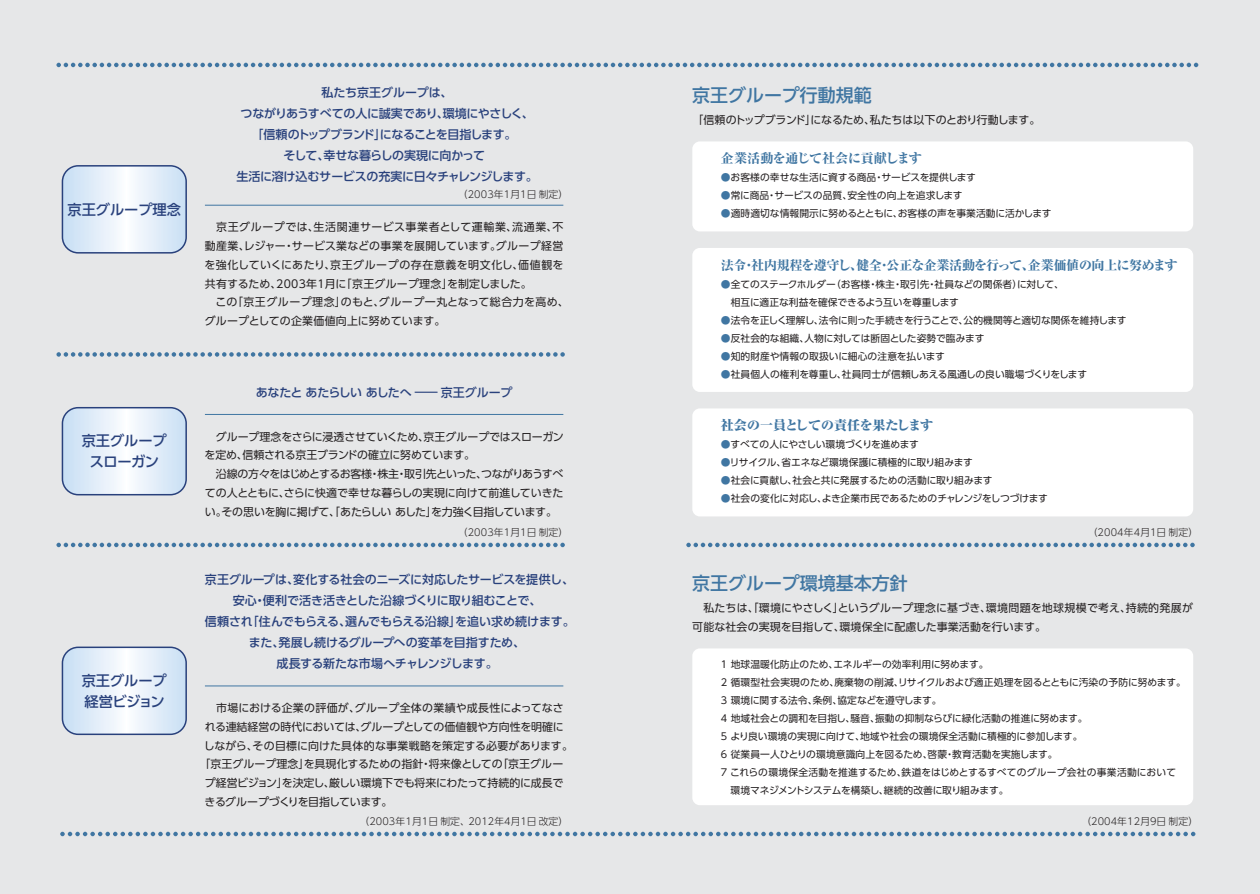
<style>
.page{position:relative;width:1260px;height:894px;background:#e6e7e8}
.page>*{position:absolute;margin:0;border:0;box-sizing:border-box;transform-origin:0 0}
.t1{font:18px "UD Shin Go Pr 6 N Medium 90 pv RKSJ H";color:#4076a2}
.t2{font:14.25px/21px "UD Shin Go Pr 6 N Medium 90 pv RKSJ H";letter-spacing:-.01em;color:#29417c;text-align:center}
.t3{font:13.05px "Ryumin Pr 6 N Heavy 90 pv RKSJ H";letter-spacing:-.03em;color:#4076a2}
.t4{font:13.05px "Ryumin Pr 6 N Ex Heavy 90 pv RKSJ H";letter-spacing:-.005em;color:#4076a2}
.t5{font:12px/21px "UD Shin Go Pr 6 N Medium 90 pv RKSJ H";letter-spacing:-.02em;color:#29417c;text-align:center}
.t6{font:10.95px/18.8px "UD Shin Go Pr 6 N Regular 90 pv RKSJ H";letter-spacing:-.025em;color:#231f20}
.t7{font:10.95px/18.8px "UD Shin Go Pr 6 N Regular 90 pv RKSJ H";letter-spacing:.025em;color:#231f20}
.t8{font:10.95px/18.8px "UD Shin Go Pr 6 N Regular 90 pv RKSJ H";color:#231f20}
.t9{font:10.95px "UD Shin Go Pr 6 N Regular 90 pv RKSJ H";letter-spacing:.02em;color:#231f20}
.t10{font:10.95px "UD Shin Go Pr 6 N Regular 90 pv RKSJ H";letter-spacing:.03em;color:#231f20}
.t11{font:10.95px "UD Shin Go Pr 6 N Regular 90 pv RKSJ H";letter-spacing:-.04em;color:#231f20}
.t12{font:9.75px/18px "UD Shin Go Pr 6 N Regular 90 pv RKSJ H";letter-spacing:-.005em;color:#231f20}
.t13{font:9.75px "UD Shin Go Pr 6 N Light 90 pv RKSJ H";letter-spacing:.01em;color:#231f20}
.t14{font:9.75px "UD Shin Go Pr 6 N Regular 90 pv RKSJ H";letter-spacing:.015em;color:#231f20}
.t15{font:9.75px "UD Shin Go Pr 6 N Regular 90 pv RKSJ H";letter-spacing:-.03em;color:#231f20}
.s1{color:#4076a2}
</style>
<div class="page">
<div style="left:692px;top:408px;width:501px;height:108px;background:#fff;border-radius:7px"></div>
<div style="left:692px;top:141px;width:501px;height:90px;background:#fff;border-radius:7px"></div>
<div style="left:692px;top:248px;width:501px;height:144px;background:#fff;border-radius:7px"></div>
<svg style="left:62px;top:166px;width:124px;height:87px"></svg>
<div style="left:62px;top:165px;width:125px;height:89px;border:2px solid #29417c;border-radius:16px"></div>
<svg style="left:62px;top:408px;width:124px;height:87px"></svg>
<div style="left:62px;top:407px;width:125px;height:88px;border:2px solid #29417c;border-radius:16px"></div>
<svg style="left:62px;top:647px;width:124px;height:87px"></svg>
<div style="left:62px;top:647px;width:125px;height:88px;border:2px solid #29417c;border-radius:16px"></div>
<svg style="left:56px;top:543px;width:509px;height:4px"></svg>
<svg style="left:56px;top:352px;width:509px;height:5px"></svg>
<svg style="left:56px;top:63px;width:1142px;height:4px"></svg>
<svg style="left:60px;top:832px;width:1135px;height:4px"></svg>
<hr style="left:205px;top:686px;width:358px;height:1px;background:#4076a2">
<hr style="left:205px;top:205px;width:358px;height:1px;background:#4076a2">
<hr style="left:205px;top:414px;width:358px;height:1px;background:#4076a2">
<svg style="left:686px;top:543px;width:509px;height:4px"></svg>
<div style="left:692px;top:648px;width:501px;height:157px;background:#fff;border-radius:7px"></div>
<p class="t2" style="left:68px;top:201px;width:115px">京王グループ理念</p>
<p class="t2" style="left:82px;top:432px;width:87px">京王グループスローガン</p>
<p class="t2" style="left:82px;top:672px;width:87px;text-align:left">京王グループ経営ビジョン</p>
<p class="t5" style="left:236px;top:83px;width:303px">私たち京王グループは、<br>つながりあうすべての人に誠実であり、環境にやさしく、「信頼のトップブランド」になることを目指します。<br>そして、幸せな暮らしの実現に向かって<br>生活に溶け込むサービスの充実に日々チャレンジします。</p>
<p class="t13" style="left:458px;top:191px;width:112px">（2003年1月1日制定）</p>
<p class="t7" style="left:205px;top:219px;width:366px">　京王グループでは、生活関連サービス事業者として運輸業、流通業、不動産業、レジャー・サービス業などの事業を展開しています。グループ経営を強化していくにあたり、京王グループの存在意義を明文化し、価値観を共有するため、2003年1月に「京王グループ理念」を制定しました。<br>　この「京王グループ理念」のもと、グループ一丸となって総合力を高め、グループとしての企業価値向上に努めています。</p>
<p class="t5" style="left:256px;top:383px;width:258px">あなたとあたらしいあしたへ－京王グループ</p>
<p class="t6" style="left:205px;top:429px;width:361px">　グループ理念をさらに浸透させていくため、京王グループではスローガンを定め、信頼される京王ブランドの確立に努めています。<br>　沿線の方々をはじめとするお客様・株主・取引先といった、つながりあうすべての人とともに、さらに快適で幸せな暮らしの実現に向けて前進していきたい。その思いを胸に掲げて、「あたらしい あした」を力強く目指しています。</p>
<p class="t13" style="left:458px;top:529px;width:112px">（2003年1月1日制定）</p>
<p class="t5" style="left:205px;top:571px;width:371px">京王グループは、変化する社会のニーズに対応したサービスを提供し、安心・便利で活き活きとした沿線づくりに取り組むことで、<br>信頼され「住んでもらえる、選んでもらえる沿線」を追い求め続けます。また、発展し続けるグループへの変革を目指すため、<br>成長する新たな市場へチャレンジします。</p>
<p class="t10" style="left:205px;top:704px;width:360px">　市場における企業の評価が、グループ全体の業績や成長性によってなさ</p>
<p class="t8" style="left:205px;top:719px;width:360px">れる連結経営の時代においては、グループとしての価値観や方向性を明確に</p>
<p class="t9" style="left:204px;top:741px;width:371px">しながら、その目標に向けた具体的な事業戦略を策定する必要があります。</p>
<p class="t8" style="left:199px;top:756px;width:365px">「京王グループ理念」を具現化するための指針・将来像としての「京王グルー</p>
<p class="t6" style="left:205px;top:775px;width:360px">プ経営ビジョン」を決定し、厳しい環境下でも将来にわたって持続的に成長で</p>
<p class="t11" style="left:205px;top:798px;width:189px">きるグループづくりを目指しています。</p>
<p class="t13" style="left:360px;top:818px;width:210px">（2003年1月1日制定、2012年4月1日改定）</p>
<p class="t1" style="left:692px;top:88px;width:181px">京王グループ行動規範</p>
<p class="t6" style="left:692px;top:112px;width:350px">「信頼のトップブランド」になるため、私たちは以下のとおり行動します。</p>
<p class="t3" style="left:721px;top:154px;width:202px">企業活動を通じて社会に貢献します</p>
<p class="t12" style="left:721px;top:170px;width:257px"><span class="s1">●</span>お客様の幸せな生活に資する商品・サービスを提供します</p>
<p class="t12" style="left:721px;top:188px;width:243px"><span class="s1">●</span>常に商品・サービスの品質、安全性の向上を追求します</p>
<p class="t12" style="left:721px;top:206px;width:332px"><span class="s1">●</span>適時適切な情報開示に努めるとともに、お客様の声を事業活動に活かします</p>
<p class="t3" style="left:721px;top:260px;width:458px">法令・社内規程を遵守し、健全・公正な企業活動を行って、企業価値の向上に努めます</p>
<p class="t12" style="left:721px;top:277px;width:345px"><span class="s1">●</span>全てのステークホルダー（お客様・株主・取引先・社員などの関係者）に対して、　相互に適正な利益を確保できるよう互いを尊重します</p>
<p class="t12" style="left:721px;top:313px;width:407px"><span class="s1">●</span>法令を正しく理解し、法令に則った手続きを行うことで、公的機関等と適切な関係を維持します</p>
<p class="t12" style="left:721px;top:331px;width:265px"><span class="s1">●</span>反社会的な組織、人物に対しては断固とした姿勢で臨みます</p>
<p class="t12" style="left:721px;top:349px;width:226px"><span class="s1">●</span>知的財産や情報の取扱いに細心の注意を払います</p>
<p class="t12" style="left:721px;top:367px;width:368px"><span class="s1">●</span>社員個人の権利を尊重し、社員同士が信頼しあえる風通しの良い職場づくりをします</p>
<p class="t4" style="left:721px;top:421px;width:214px">社会の一員としての責任を果たします</p>
<p class="t12" style="left:721px;top:437px;width:200px"><span class="s1">●</span>すべての人にやさしい環境づくりを進めます</p>
<p class="t12" style="left:721px;top:455px;width:254px"><span class="s1">●</span>リサイクル、省エネなど環境保護に積極的に取り組みます</p>
<p class="t12" style="left:721px;top:473px;width:273px"><span class="s1">●</span>社会に貢献し、社会と共に発展するための活動に取り組みます</p>
<p class="t12" style="left:721px;top:491px;width:329px"><span class="s1">●</span>社会の変化に対応し、よき企業市民であるためのチャレンジをしつづけます</p>
<p class="t1" style="left:692px;top:577px;width:217px">京王グループ環境基本方針</p>
<p class="t13" style="left:1088px;top:529px;width:112px">（2004年4月1日制定）</p>
<p class="t8" style="left:692px;top:600px;width:502px;text-indent:11px">私たちは、「環境にやさしく」というグループ理念に基づき、環境問題を地球規模で考え、持続的発展が可能な社会の実現を目指して、環境保全に配慮した事業活動を行います。</p>
<p class="t12" style="left:721px;top:656px;width:269px">1 地球温暖化防止のため、エネルギーの効率利用に努めます。</p>
<p class="t12" style="left:721px;top:674px;width:467px">2 循環型社会実現のため、廃棄物の削減、リサイクルおよび適正処理を図るとともに汚染の予防に努めます。</p>
<p class="t12" style="left:721px;top:692px;width:222px">3 環境に関する法令、条例、協定などを遵守します。</p>
<p class="t12" style="left:721px;top:710px;width:368px">4 地域社会との調和を目指し、騒音、振動の抑制ならびに緑化活動の推進に努めます。</p>
<p class="t12" style="left:721px;top:728px;width:363px">5 より良い環境の実現に向けて、地域や社会の環境保全活動に積極的に参加します。</p>
<p class="t12" style="left:721px;top:746px;width:338px">6 従業員一人ひとりの環境意識向上を図るため、啓蒙・教育活動を実施します。</p>
<p class="t14" style="left:721px;top:768px;width:457px">7 これらの環境保全活動を推進するため、鉄道をはじめとするすべてのグループ会社の事業活動において</p>
<p class="t15" style="left:731px;top:786px;width:279px">環境マネジメントシステムを構築し、継続的改善に取り組みます。</p>
<p class="t13" style="left:1081px;top:818px;width:118px">（2004年12月9日制定）</p>
</div>
